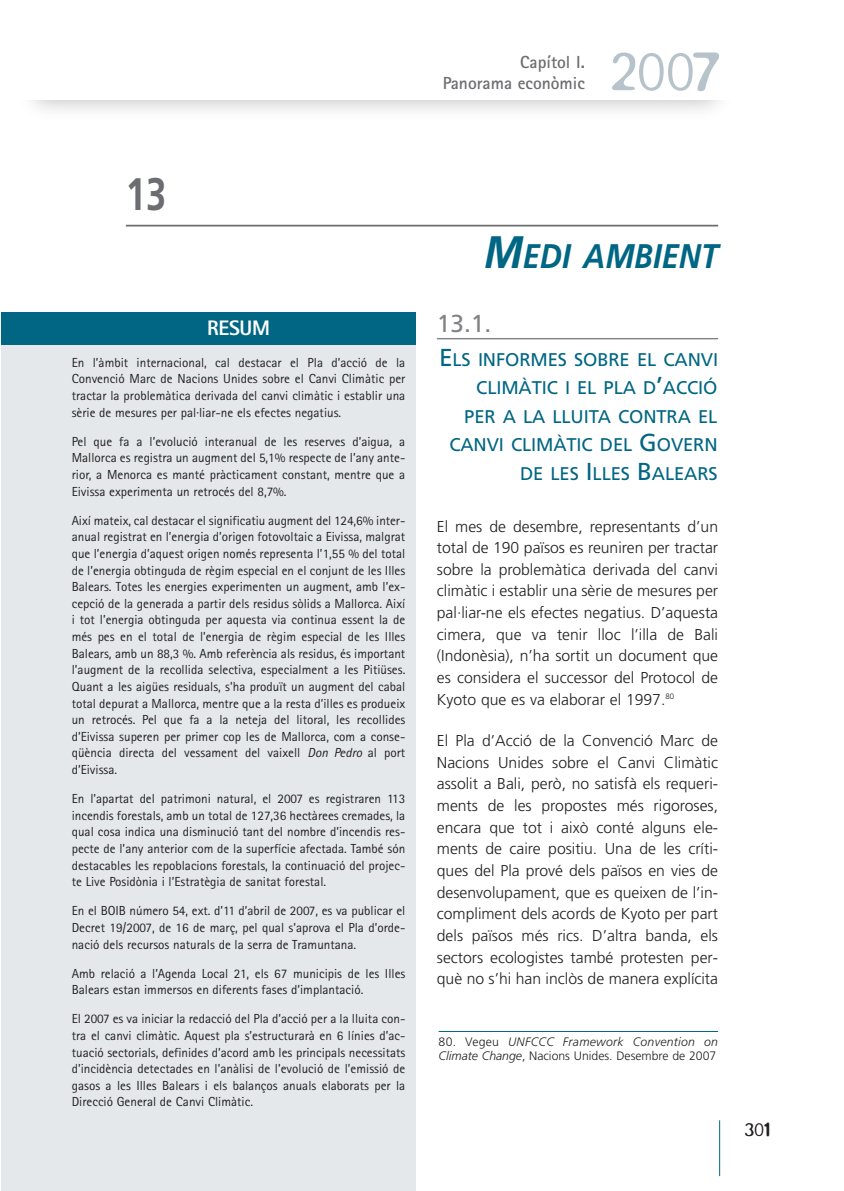
<style>
.page{position:relative;width:844px;height:1191px;background:#fff}
.page>*{position:absolute;margin:0;border:0;box-sizing:border-box;transform-origin:0 0}
.t1{font:300 61.07px "Blur";color:#b7c3ca}
.t2{font:700 45.5px "Frutiger";color:#6c6d70;scale:.8 1}
.t3{font:italic 700 34.12px "Frutiger";color:#006683;scale:.9 1}
.t4{font:24.5px "Frutiger";color:#808285}
.t5{font:800 21px "Rotis Sans Serif";letter-spacing:-.015em;color:#fff}
.t6{font:300 21px "Blur";color:#231f20}
.t7{font:18.38px/28.7px "Frutiger";letter-spacing:-.01em;color:#006683;text-align:right}
.t8{font:700 17.5px/21px "Rotis Sans Serif";color:#6c6d70;text-align:right}
.t9{font:300 15.75px/21.7px "Frutiger";color:#231f20;text-align:justify}
.t10{font:13.12px/16.6px "Rotis Sans Serif";color:#231f20;text-align:justify}
.t11{font:italic 300 12.25px/14px "Frutiger";letter-spacing:.02em;color:#231f20}
.s1{font-style:italic}
.s2{font-size:45.5px}
.s3{font-size:24.5px}
.s4{font-style:normal}
</style>
<div class="page">
<hr style="left:719px;top:1120px;width:1px;height:56px;background:#006683">
<hr style="left:437px;top:338px;width:281px;height:1px;background:#808285">
<div style="left:1px;top:313px;width:415px;height:877px;background:#e5e8eb"></div>
<hr style="left:126px;top:225px;width:592px;height:1px;background:#6c6d70">
<div style="left:1px;top:312px;width:415px;height:33px;background:#006683"></div>
<hr style="left:438px;top:1031px;width:280px;height:1px;background:#006683">
<h3 class="t8" style="left:442px;top:54px;width:144px">Capítol I.<br>Panorama econòmic</h3>
<h1 class="t1" style="left:608px;top:33px;width:114px">2007</h1>
<h2 class="t2" style="left:126px;top:175px;width:52px">13</h2>
<h3 class="t5" style="left:207px;top:321px;width:64px">RESUM</h3>
<p class="t10" style="left:72px;top:355px;width:335px">En l’àmbit internacional, cal destacar el Pla d’acció de la Convenció Marc de Nacions Unides sobre el Canvi Climàtic per tractar la problemàtica derivada del canvi climàtic i establir una sèrie de mesures per pal·liar-ne els efectes negatius.</p>
<p class="t10" style="left:72px;top:434px;width:335px">Pel que fa a l’evolució interanual de les reserves d’aigua, a Mallorca es registra un augment del 5,1% respecte de l’any ante&shy;rior, a Menorca es manté pràcticament constant, mentre que a Eivissa experimenta un retrocés del 8,7%.</p>
<p class="t10" style="left:72px;top:513px;width:335px">Així mateix, cal destacar el significatiu augment del 124,6% inter&shy;anual registrat en l’energia d’origen fotovoltaic a Eivissa, malgrat que l’energia d’aquest origen només representa l’1,55 % del total de l’energia obtinguda de règim especial en el conjunt de les Illes Balears. Totes les energies experimenten un augment, amb l’ex&shy;cepció de la generada a partir dels residus sòlids a Mallorca. Així i tot l’energia obtinguda per aquesta via continua essent la de més pes en el total de l’energia de règim especial de les Illes Balears, amb un 88,3 %. Amb referència als residus, és important l’augment de la recollida selectiva, especialment a les Pitiüses.<br>Quant a les aigües residuals, s’ha produït un augment del cabal total depurat a Mallorca, mentre que a la resta d’illes es produeix un retrocés. Pel que fa a la neteja del litoral, les recollides d’Eivissa superen per primer cop les de Mallorca, com a conse&shy;qüència directa del vessament del vaixell <span class="s1">Don Pedro</span> al port d’Eivissa.</p>
<p class="t10" style="left:72px;top:791px;width:335px">En l’apartat del patrimoni natural, el 2007 es registraren 113 incendis forestals, amb un total de 127,36 hectàrees cremades, la qual cosa indica una disminució tant del nombre d’incendis res&shy;pecte de l’any anterior com de la superfície afectada. També són destacables les repoblacions forestals, la continuació del projec&shy;te Live Posidònia i l’Estratègia de sanitat forestal.</p>
<p class="t10" style="left:72px;top:904px;width:335px">En el BOIB número 54, ext. d’11 d’abril de 2007, es va publicar el Decret 19/2007, de 16 de març, pel qual s’aprova el Pla d’orde&shy;nació dels recursos naturals de la serra de Tramuntana.</p>
<p class="t10" style="left:72px;top:966px;width:335px">Amb relació a l’Agenda Local 21, els 67 municipis de les Illes<br>Balears estan immersos en diferents fases d’implantació.</p>
<p class="t10" style="left:72px;top:1012px;width:335px">El 2007 es va iniciar la redacció del Pla d’acció per a la lluita con&shy;tra el canvi climàtic. Aquest pla s’estructurarà en 6 línies d’ac&shy;tuació sectorials, definides d’acord amb les principals necessitats d’incidència detectades en l’anàlisi de l’evolució de l’emissió de gasos a les Illes Balears i els balanços anuals elaborats per la Direcció General de Canvi Climàtic.</p>
<h3 class="t3" style="left:484px;top:242px;width:261px"><span class="s2">M</span>EDI AMBIENT</h3>
<h3 class="t4" style="left:437px;top:313px;width:56px">13.1.</h3>
<h3 class="t7" style="left:439px;top:346px;width:280px"><span class="s3">E</span>LS INFORMES SOBRE EL CANVI<br>CLIMÀTIC I EL PLA D<span class="s3">’</span>ACCIÓ<br>PER A LA LLUITA CONTRA EL<br>CANVI CLIMÀTIC DEL <span class="s3">G</span>OVERN<br>DE LES <span class="s3">I</span>LLES <span class="s3">B</span>ALEARS</h3>
<p class="t9" style="left:437px;top:516px;width:283px">El mes de desembre, representants d’un total de 190 països es reuniren per tractar sobre la problemàtica derivada del canvi climàtic i establir una sèrie de mesures per pal·liar-ne els efectes negatius. D’aquesta cimera, que va tenir lloc l’illa de Bali (Indonèsia), n’ha sortit un document que es considera el successor del Protocol de Kyoto que es va elaborar el 1997.<sup>80</sup></p>
<p class="t9" style="left:437px;top:731px;width:283px">El Pla d’Acció de la Convenció Marc de Nacions Unides sobre el Canvi Climàtic assolit a Bali, però, no satisfà els requeri&shy;ments de les propostes més rigoroses, encara que tot i això conté alguns ele&shy;ments de caire positiu. Una de les críti&shy;ques del Pla prové dels països en vies de desenvolupament, que es queixen de l’in&shy;compliment dels acords de Kyoto per part dels països més rics. D’altra banda, els sectors ecologistes també protesten per&shy;què no s’hi han inclòs de manera explícita</p>
<p class="t11" style="left:438px;top:1036px;width:281px"><span class="s4">80. Vegeu</span> UNFCCC Framework Convention on<br>Climate Change<span class="s4">, Nacions Unides. Desembre de 2007</span></p>
<h3 class="t6" style="left:744px;top:1117px;width:27px">301</h3>
</div>
